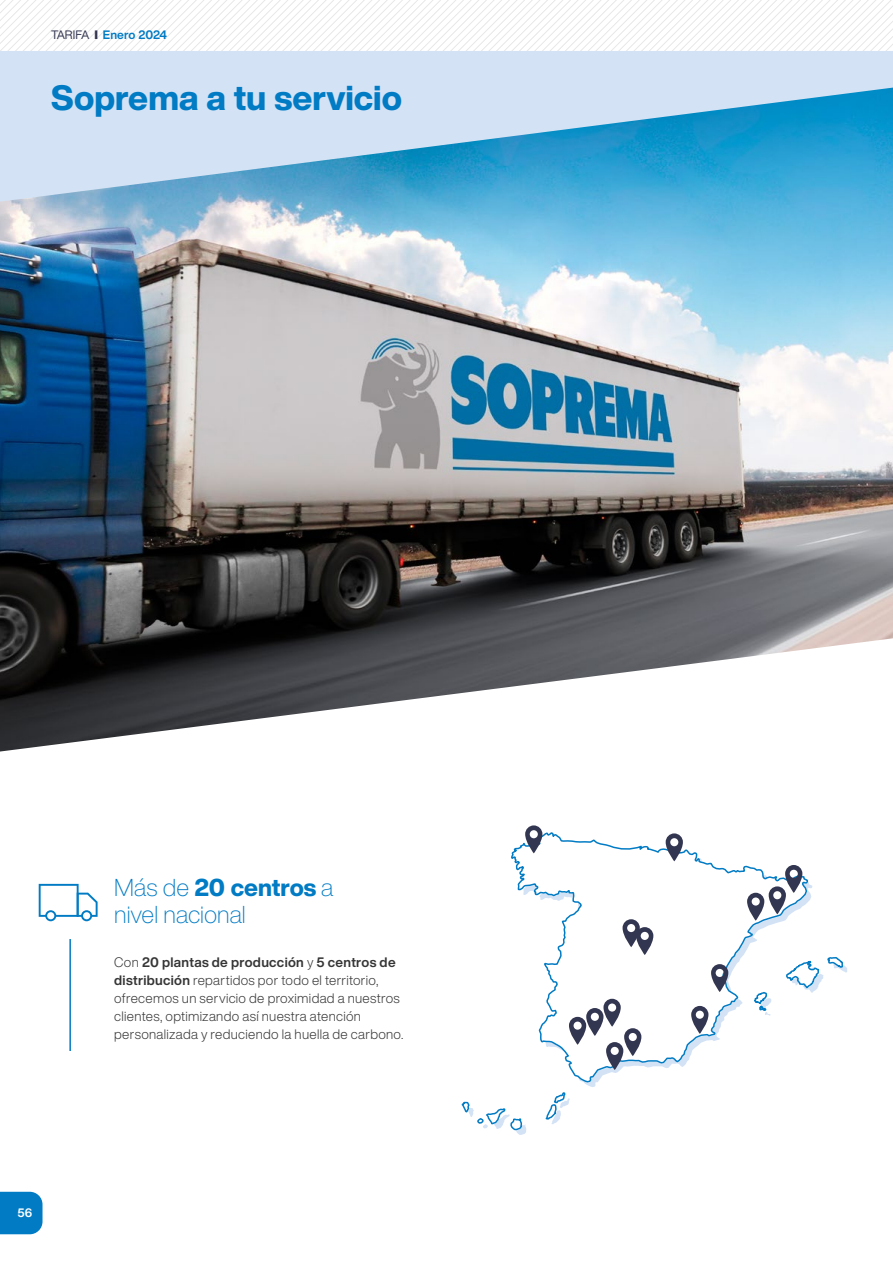
<style>
.page{position:relative;width:893px;height:1263px;background:#fff}
.page>*{position:absolute;margin:0;border:0;box-sizing:border-box;transform-origin:0 0}
.t1{font:800 34.5px "Helvetica Now Display";color:#007bc4}
.t2{font:200 24px/27px "Helvetica Now Display";color:#007bc4}
.t3{font:300 13.5px/18px "Helvetica Now Display";letter-spacing:.02em;color:#373636}
.t4{font:700 12px "Helvetica Now Display";letter-spacing:-.005em;color:#007bc4}
.t5{font:700 12px "Helvetica Now Display";color:#fff}
.s1{font-weight:400;color:#333651}
.s2{font-weight:900;color:#333651}
.s3{font-weight:800}
.s4{font-weight:700}
</style>
<div class="page">
<svg style="left:0;top:0;width:893px;height:51px"></svg>
<div style="left:0;top:1192px;width:43px;height:42px;background:#007bc4"></div>
<img style="left:0;top:202px;width:893px;height:549px">
<svg style="left:0;top:51px;width:892px;height:151px;background:#94c8e6"></svg>
<svg style="left:892px;top:51px;width:1px;height:152px"></svg>
<hr style="left:69px;top:939px;width:2px;height:112px;background:#007bc4">
<svg style="left:461px;top:832px;width:383px;height:303px"></svg>
<svg style="left:747px;top:865px;width:55px;height:56px"></svg>
<svg style="left:666px;top:833px;width:17px;height:28px"></svg>
<svg style="left:525px;top:825px;width:17px;height:28px"></svg>
<svg style="left:623px;top:919px;width:30px;height:36px"></svg>
<svg style="left:711px;top:964px;width:17px;height:28px"></svg>
<svg style="left:691px;top:1006px;width:17px;height:28px"></svg>
<svg style="left:569px;top:999px;width:72px;height:71px"></svg>
<svg style="left:39px;top:884px;width:59px;height:37px"></svg>
<p class="t4" style="left:51px;top:27px;width:118px"><span class="s1">TARIFA</span> <span class="s2">I</span> Enero 2024</p>
<h1 class="t1" style="left:51px;top:74px;width:352px">Soprema a tu servicio</h1>
<p class="t5" style="left:17px;top:1205px;width:16px">56</p>
<h2 class="t2" style="left:114px;top:873px;width:221px">Más de <span class="s3">20 centros</span> a nivel nacional</h2>
<p class="t3" style="left:114px;top:953px;width:291px">Con <span class="s4">20 plantas de producción</span> y <span class="s4">5 centros de distribución</span> repartidos por todo el territorio, ofrecemos un servicio de proximidad a nuestros clientes, optimizando así nuestra atención personalizada y reduciendo la huella de carbono.</p>
</div>
